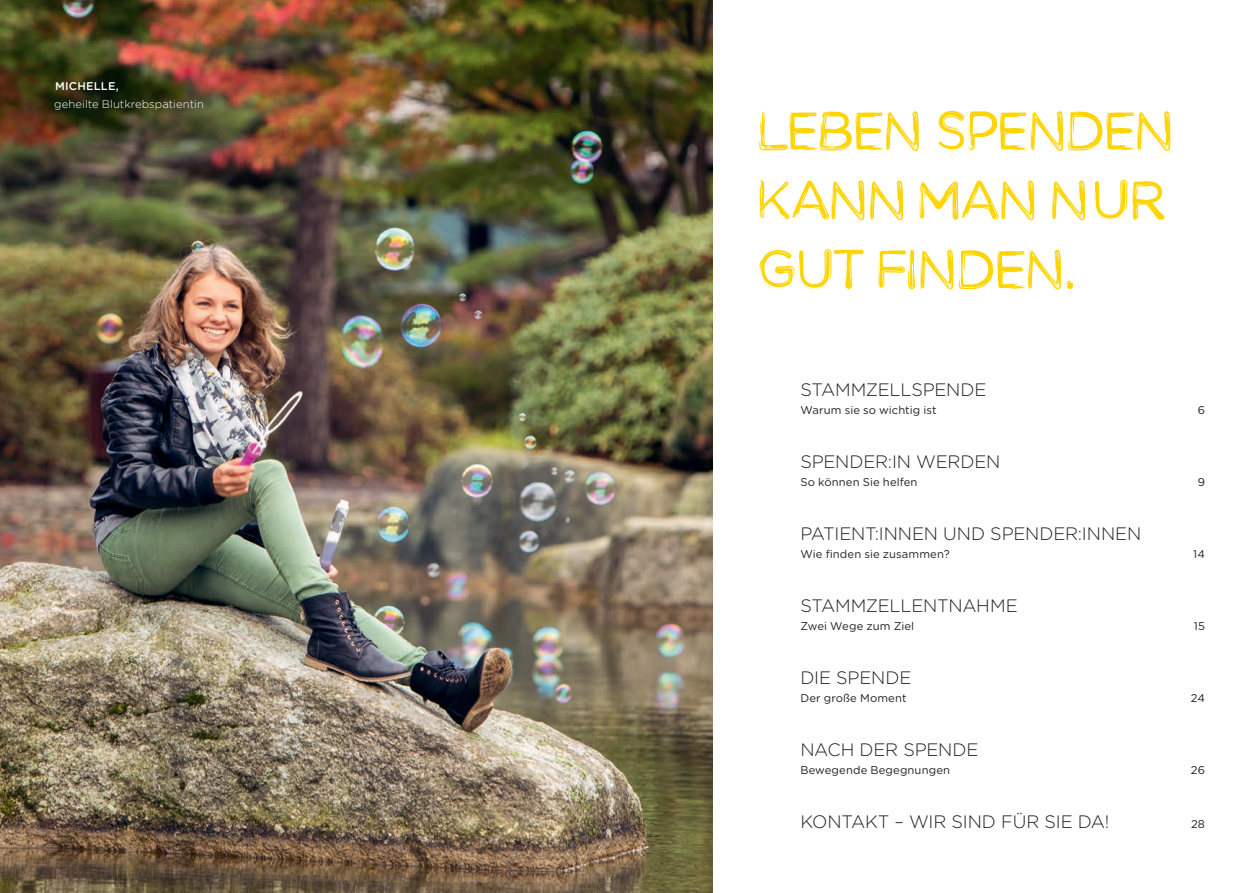
<style>
.page{position:relative;width:1259px;height:893px;background:#fff}
.page>*{position:absolute;margin:0;border:0;box-sizing:border-box;transform-origin:0 0}
.t1{font:57.75px/69.3px "DKMS Brushed";letter-spacing:-.01em;color:#fed503}
.t2{font:300 18px "Gotham Rounded";letter-spacing:-.015em;color:#231f20}
.t3{font:11.25px "Gotham Rounded";letter-spacing:.01em;color:#231f20}
.t4{font:300 11.25px "Gotham Rounded";letter-spacing:.005em;color:#fff}
.t5{font:500 11.25px "Gotham Rounded";letter-spacing:.015em;color:#fff}
</style>
<div class="page">
<img style="left:0;top:0;width:713px;height:893px">
<p class="t5" style="left:55px;top:78px;width:65px">MICHELLE,</p>
<p class="t4" style="left:54px;top:97px;width:151px">geheilte Blutkrebspatientin</p>
<h1 class="t1" style="left:757px;top:93px;width:417px">LEBEN SPENDEN<br>KANN MAN NUR<br>GUT FINDEN.</h1>
<p class="t2" style="left:800px;top:378px;width:188px">STAMMZELLSPENDE</p>
<p class="t3" style="left:800px;top:402px;width:138px">Warum sie so wichtig ist</p>
<p class="t3" style="left:1197px;top:402px;width:9px">6</p>
<p class="t2" style="left:800px;top:450px;width:201px">SPENDER:IN WERDEN</p>
<p class="t3" style="left:800px;top:474px;width:119px">So können Sie helfen</p>
<p class="t3" style="left:1197px;top:474px;width:9px">9</p>
<p class="t2" style="left:800px;top:522px;width:342px">PATIENT:INNEN UND SPENDER:INNEN</p>
<p class="t3" style="left:800px;top:546px;width:151px">Wie finden sie zusammen?</p>
<p class="t3" style="left:1193px;top:546px;width:13px">14</p>
<p class="t2" style="left:800px;top:594px;width:219px">STAMMZELLENTNAHME</p>
<p class="t3" style="left:800px;top:618px;width:115px">Zwei Wege zum Ziel</p>
<p class="t3" style="left:1193px;top:618px;width:13px">15</p>
<p class="t2" style="left:800px;top:666px;width:113px">DIE SPENDE</p>
<p class="t3" style="left:800px;top:690px;width:108px">Der große Moment</p>
<p class="t3" style="left:1191px;top:690px;width:16px">24</p>
<p class="t2" style="left:800px;top:738px;width:180px">NACH DER SPENDE</p>
<p class="t3" style="left:800px;top:762px;width:151px">Bewegende Begegnungen</p>
<p class="t3" style="left:1190px;top:762px;width:16px">26</p>
<p class="t2" style="left:800px;top:810px;width:310px">KONTAKT – WIR SIND FÜR SIE DA!</p>
<p class="t3" style="left:1191px;top:816px;width:15px">28</p>
</div>
